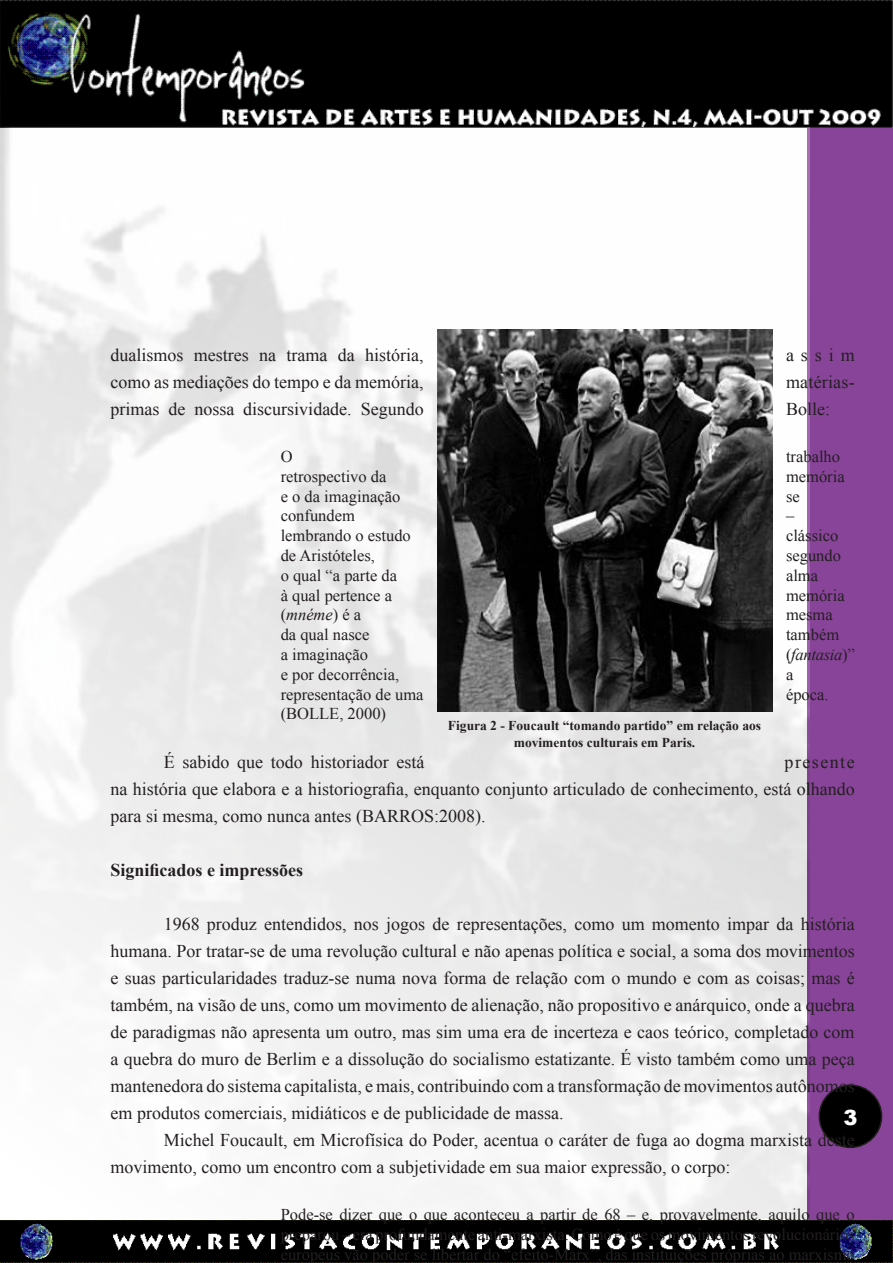
<style>
.page{position:relative;width:893px;height:1263px;background:#fff}
.page>*{position:absolute;margin:0;border:0;box-sizing:border-box;transform-origin:0 0}
.t1{font:900 21px "Arial";color:#fff}
.t2{font:18px/27px "Times New Roman";color:#231f20;text-align:justify}
.t3{font:700 18px "Times New Roman";color:#231f20}
.t4{font:16.5px/19.8px "Times New Roman";color:#231f20;text-align:justify}
.t5{font:italic 16.5px "Times New Roman";letter-spacing:-.015em;color:#231f20}
.t6{font:700 13.5px/16.2px "Times New Roman";color:#231f20;text-align:center}
.s1{font-style:normal}
</style>
<div class="page">
<div style="left:808px;top:116px;width:85px;height:1111px;background:#849"></div>
<img style="left:0;top:1220px;width:893px;height:43px">
<div style="left:819px;top:1085px;width:63px;height:62px;background:#000;border-radius:50%"></div>
<div style="left:819px;top:1084px;width:63px;height:64px;border:2px solid #231f20;border-radius:50%"></div>
<img style="left:0;top:0;width:893px;height:128px">
<img style="left:0;top:128px;width:810px;height:1091px">
<img style="left:437px;top:329px;width:335px;height:383px">
<p class="t2" style="left:111px;top:341px;width:315px">dualismos mestres na trama da história,</p>
<p class="t2" style="left:786px;top:341px;width:70px">assim</p>
<p class="t2" style="left:111px;top:368px;width:315px">como as mediações do tempo e da memória,</p>
<p class="t2" style="left:786px;top:368px;width:70px">matérias-</p>
<p class="t2" style="left:111px;top:395px;width:315px">primas de nossa discursividade. Segundo</p>
<p class="t2" style="left:786px;top:395px;width:46px">Bolle:</p>
<p class="t4" style="left:281px;top:446px;width:13px">O</p>
<p class="t4" style="left:786px;top:446px;width:56px">trabalho</p>
<p class="t4" style="left:281px;top:466px;width:107px">retrospectivo da</p>
<p class="t4" style="left:786px;top:466px;width:60px">memória</p>
<p class="t4" style="left:281px;top:486px;width:121px">e o da imaginação</p>
<p class="t4" style="left:786px;top:486px;width:15px">se</p>
<p class="t4" style="left:281px;top:506px;width:76px">confundem</p>
<p class="t4" style="left:786px;top:506px;width:10px">–</p>
<p class="t4" style="left:281px;top:525px;width:132px">lembrando o estudo</p>
<p class="t4" style="left:786px;top:525px;width:54px">clássico</p>
<p class="t4" style="left:281px;top:545px;width:96px">de Aristóteles,</p>
<p class="t4" style="left:786px;top:545px;width:56px">segundo</p>
<p class="t4" style="left:281px;top:565px;width:118px">o qual “a parte da</p>
<p class="t4" style="left:786px;top:565px;width:34px">alma</p>
<p class="t4" style="left:281px;top:585px;width:113px">à qual pertence a</p>
<p class="t4" style="left:786px;top:585px;width:60px">memória</p>
<p class="t5" style="left:281px;top:603px;width:82px"><span class="s1">(</span>mnéme<span class="s1">) é a</span></p>
<p class="t4" style="left:786px;top:605px;width:48px">mesma</p>
<p class="t4" style="left:281px;top:624px;width:90px">da qual nasce</p>
<p class="t4" style="left:786px;top:624px;width:55px">também</p>
<p class="t4" style="left:281px;top:644px;width:89px">a imaginação</p>
<p class="t5" style="left:786px;top:643px;width:70px"><span class="s1">(</span>fantasia<span class="s1">)”</span></p>
<p class="t4" style="left:281px;top:664px;width:120px">e por decorrência,</p>
<p class="t4" style="left:786px;top:664px;width:9px">a</p>
<p class="t4" style="left:281px;top:684px;width:144px">representação de uma</p>
<p class="t4" style="left:786px;top:684px;width:44px">época.</p>
<p class="t4" style="left:281px;top:704px;width:107px">(BOLLE, 2000)</p>
<p class="t2" style="left:164px;top:748px;width:262px">É sabido que todo historiador está</p>
<p class="t6" style="left:448px;top:717px;width:315px">Figura 2 - Foucault “tomando partido” em relação aos movimentos culturais em Paris.</p>
<p class="t2" style="left:111px;top:748px;width:746px;text-indent:674px">presente na história que elabora e a historiografia, enquanto conjunto articulado de conhecimento, está olhando para si mesma, como nunca antes (BARROS:2008).</p>
<p class="t3" style="left:111px;top:857px;width:194px">Significados e impressões</p>
<p class="t2" style="left:111px;top:910px;width:746px;text-indent:53px">1968 produz entendidos, nos jogos de representações, como um momento impar da história humana. Por tratar-se de uma revolução cultural e não apenas política e social, a soma dos movimentos e suas particularidades traduz-se numa nova forma de relação com o mundo e com as coisas; mas é também, na visão de uns, como um movimento de alienação, não propositivo e anárquico, onde a quebra de paradigmas não apresenta um outro, mas sim uma era de incerteza e caos teórico, completado com a quebra do muro de Berlim e a dissolução do socialismo estatizante. É visto também como uma peça mantenedora do sistema capitalista, e mais, contribuindo com a transformação de movimentos autônomos em produtos comerciais, midiáticos e de publicidade de massa.</p>
<p class="t2" style="left:111px;top:1126px;width:746px;text-indent:53px">Michel Foucault, em Microfísica do Poder, acentua o caráter de fuga ao dogma marxista deste movimento, como um encontro com a subjetividade em sua maior expressão, o corpo:</p>
<p class="t4" style="left:281px;top:1204px;width:576px">Pode-se dizer que o que aconteceu a partir de 68 – e, provavelmente, aquilo que o preparou – era profundamente anti-marxista. Como é que os movimentos revolucionários europeus vão poder se libertar do “efeito-Marx”, das instituições próprias ao marxismo</p>
<p class="t1" style="left:843px;top:1102px;width:16px">3</p>
</div>
